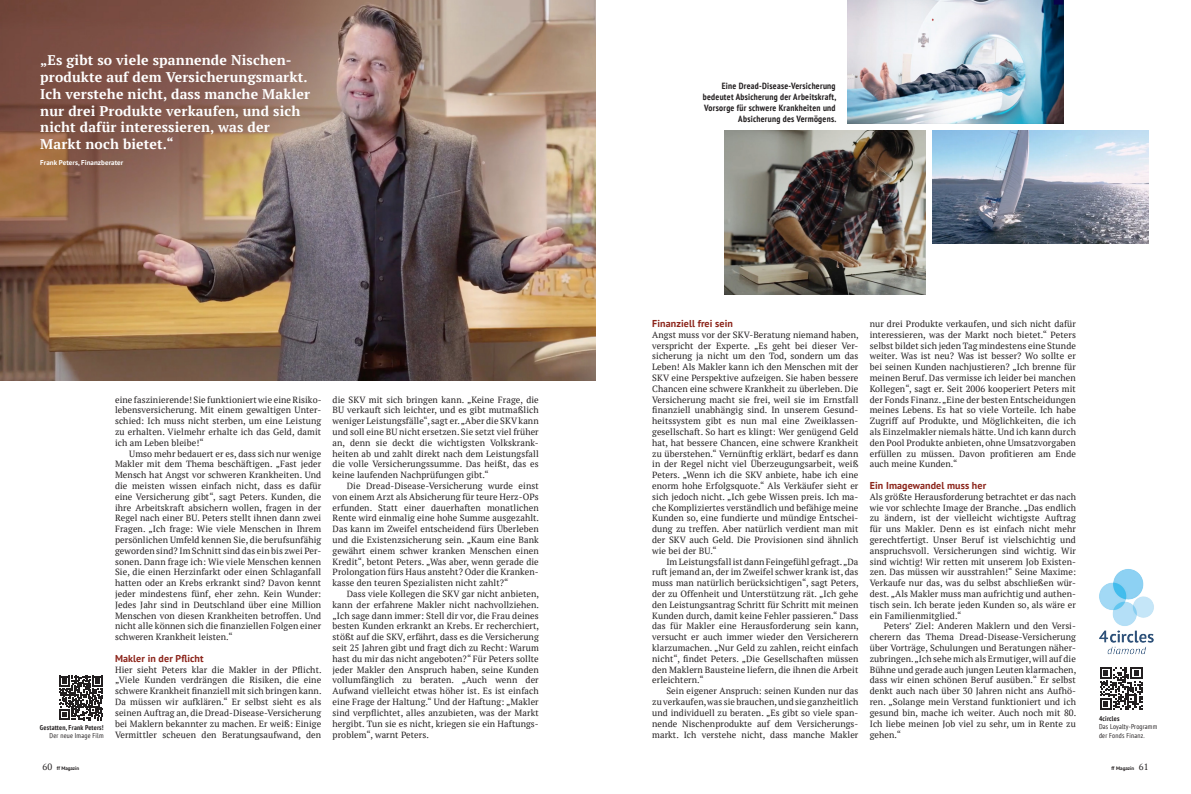
<style>
.page{position:relative;width:1191px;height:794px;background:#fff}
.page>*{position:absolute;margin:0;border:0;box-sizing:border-box;transform-origin:0 0}
.t1{font:700 14px/16.8px "PT Serif";letter-spacing:.01em;color:#fff}
.t2{font:700 10px "PT Sans";letter-spacing:.01em;color:#8c251b}
.t3{font:9px/10.8px "PT Serif";letter-spacing:.01em;color:#231f20;text-align:justify}
.t4{font:700 condensed 9px/10.8px "PT Sans";letter-spacing:.03em;color:#231f20;text-align:right}
.t5{font:condensed 7px/8.4px "PT Sans";letter-spacing:.03em;color:#231f20}
.t6{font:700 condensed 7px "PT Sans";letter-spacing:.03em;color:#231f20}
.t7{font:700 7px "PT Sans";letter-spacing:.01em;color:#fff}
.t8{font:700 5px "PT Sans";color:#231f20}
.s1{font-family:"PT Serif";font-weight:400;font-size:9px}
</style>
<div class="page">
<img style="left:0;top:0;width:595px;height:381px">
<svg style="left:1142px;top:667px;width:1px;height:43px"></svg>
<svg style="left:1100px;top:667px;width:42px;height:43px"></svg>
<img style="left:847px;top:0;width:216px;height:124px">
<img style="left:724px;top:130px;width:201px;height:164px">
<img style="left:932px;top:130px;width:216px;height:114px">
<img style="left:1099px;top:569px;width:55px;height:86px">
<svg style="left:59px;top:676px;width:44px;height:44px"></svg>
<h1 class="t1" style="left:40px;top:52px;width:271px">„Es gibt so viele spannende Nischen&shy;produkte auf dem Versicherungsmarkt.<br>Ich verstehe nicht, dass manche Makler nur drei Produkte verkaufen, und sich nicht dafür interessieren, was der Markt noch bietet.“</h1>
<p class="t7" style="left:40px;top:158px;width:85px">Frank Peters, Finanzberater</p>
<p class="t6" style="left:40px;top:723px;width:65px">Gestatten, Frank Peters!</p>
<p class="t5" style="left:50px;top:731px;width:56px">Der neue Image Film</p>
<p class="t3" style="left:115px;top:394px;width:208px">eine faszinierende! Sie funktioniert wie eine Risiko&shy;lebensversicherung. Mit einem gewaltigen Unter&shy;schied: Ich muss nicht sterben, um eine Leistung zu erhalten. Vielmehr erhalte ich das Geld, damit ich am Leben bleibe!“</p>
<p class="t3" style="left:115px;top:448px;width:208px;text-indent:14px">Umso mehr bedauert er es, dass sich nur wenige Makler mit dem Thema beschäftigen. „Fast jeder Mensch hat Angst vor schweren Krankheiten. Und die meisten wissen einfach nicht, dass es dafür eine Versicherung gibt“, sagt Peters. Kunden, die ihre Arbeitskraft absichern wollen, fragen in der Regel nach einer BU. Peters stellt ihnen dann zwei Fragen. „Ich frage: Wie viele Menschen in Ihrem persönlichen Umfeld kennen Sie, die berufsunfähig geworden sind? Im Schnitt sind das ein bis zwei Per&shy;sonen. Dann frage ich: Wie viele Menschen kennen Sie, die einen Herzinfarkt oder einen Schlaganfall hatten oder an Krebs erkrankt sind? Davon kennt jeder mindestens fünf, eher zehn. Kein Wunder:<br>Jedes Jahr sind in Deutschland über eine Million Menschen von diesen Krankheiten betroffen. Und nicht alle können sich die finanziellen Folgen einer schweren Krankheit leisten.“</p>
<p class="t2" style="left:115px;top:651px;width:90px">Makler in der Pflicht</p>
<p class="t3" style="left:115px;top:664px;width:208px">Hier sieht Peters klar die Makler in der Pflicht. „Viele Kunden verdrängen die Risiken, die eine schwere Krankheit finanziell mit sich bringen kann.<br>Da müssen wir aufklären.“ Er selbst sieht es als seinen Auftrag an, die Dread-Disease-Versicherung bei Maklern bekannter zu machen. Er weiß: Einige Vermittler scheuen den Beratungsaufwand, den</p>
<p class="t3" style="left:332px;top:394px;width:208px">die SKV mit sich bringen kann. „Keine Frage, die BU verkauft sich leichter, und es gibt mutmaßlich weniger Leistungsfälle“, sagt er. „Aber die SKV kann und soll eine BU nicht ersetzen. Sie setzt viel früher an, denn sie deckt die wichtigsten Volkskrank&shy;heiten ab und zahlt direkt nach dem Leistungsfall die volle Versicherungssumme. Das heißt, das es keine laufenden Nachprüfungen gibt.“</p>
<p class="t3" style="left:332px;top:480px;width:208px;text-indent:14px">Die Dread-Disease-Versicherung wurde einst von einem Arzt als Absicherung für teure Herz-OPs erfunden. Statt einer dauerhaften monatlichen Rente wird einmalig eine hohe Summe ausgezahlt.<br>Das kann im Zweifel entscheidend fürs Überleben und die Existenzsicherung sein. „Kaum eine Bank gewährt einem schwer kranken Menschen einen Kredit“, betont Peters. „Was aber, wenn gerade die Prolongation fürs Haus ansteht? Oder die Kranken&shy;kasse den teuren Spezialisten nicht zahlt?“</p>
<p class="t3" style="left:332px;top:588px;width:208px;text-indent:14px">Dass viele Kollegen die SKV gar nicht anbieten, kann der erfahrene Makler nicht nachvollziehen. „Ich sage dann immer: Stell dir vor, die Frau deines besten Kunden erkrankt an Krebs. Er recherchiert, stößt auf die SKV, erfährt, dass es die Versicherung seit 25 Jahren gibt und fragt dich zu Recht: Warum hast du mir das nicht angeboten?“ Für Peters sollte jeder Makler den Anspruch haben, seine Kunden vollumfänglich zu beraten. „Auch wenn der Aufwand vielleicht etwas höher ist. Es ist einfach eine Frage der Haltung.“ Und der Haftung: „Makler sind verpflichtet, alles anzubieten, was der Markt hergibt. Tun sie es nicht, kriegen sie ein Haftungs&shy;problem“, warnt Peters.</p>
<p class="t4" style="left:703px;top:80px;width:135px">Eine Dread-Disease-Versicherung bedeutet Absicherung der Arbeitskraft, Vorsorge für schwere Krankheiten und Absicherung des Vermögens.</p>
<p class="t2" style="left:652px;top:317px;width:82px">Finanziell frei sein</p>
<p class="t3" style="left:652px;top:329px;width:208px">Angst muss vor der SKV-Beratung niemand haben, verspricht der Experte. „Es geht bei dieser Ver&shy;sicherung ja nicht um den Tod, sondern um das Leben! Als Makler kann ich den Menschen mit der SKV eine Perspektive aufzeigen. Sie haben bessere Chancen eine schwere Krankheit zu überleben. Die Versicherung macht sie frei, weil sie im Ernstfall finanziell unabhängig sind. In unserem Gesund&shy;heitssystem gibt es nun mal eine Zweiklassen&shy;gesellschaft. So hart es klingt: Wer genügend Geld hat, hat bessere Chancen, eine schwere Krankheit zu überstehen.“ Vernünftig erklärt, bedarf es dann in der Regel nicht viel Überzeugungsarbeit, weiß Peters. „Wenn ich die SKV anbiete, habe ich eine enorm hohe Erfolgsquote.“ Als Verkäufer sieht er sich jedoch nicht. „Ich gebe Wissen preis. Ich ma&shy;che Kompliziertes verständlich und befähige meine Kunden so, eine fundierte und mündige Entschei&shy;dung zu treffen. Aber natürlich verdient man mit der SKV auch Geld. Die Provisionen sind ähnlich wie bei der BU.“</p>
<p class="t3" style="left:652px;top:556px;width:208px;text-indent:14px">Im Leistungsfall ist dann Feingefühl gefragt. „Da ruft jemand an, der im Zweifel schwer krank ist, das muss man natürlich berücksichtigen“, sagt Peters, der zu Offenheit und Unterstützung rät. „Ich gehe den Leistungsantrag Schritt für Schritt mit meinen Kunden durch, damit keine Fehler passieren.“ Dass das für Makler eine Herausforderung sein kann, versucht er auch immer wieder den Versicherern klarzumachen. „Nur Geld zu zahlen, reicht einfach nicht“, findet Peters. „Die Gesellschaften müssen den Maklern Bausteine liefern, die ihnen die Arbeit erleichtern.“</p>
<p class="t3" style="left:652px;top:685px;width:208px;text-indent:14px">Sein eigener Anspruch: seinen Kunden nur das zu verkaufen, was sie brauchen, und sie ganzheitlich und individuell zu beraten. „Es gibt so viele span&shy;nende Nischenprodukte auf dem Versicherungs&shy;markt. Ich verstehe nicht, dass manche Makler</p>
<p class="t3" style="left:869px;top:318px;width:208px">nur drei Produkte verkaufen, und sich nicht dafür interessieren, was der Markt noch bietet.“ Peters selbst bildet sich jeden Tag mindestens eine Stunde weiter. Was ist neu? Was ist besser? Wo sollte er bei seinen Kunden nachjustieren? „Ich brenne für meinen Beruf. Das vermisse ich leider bei manchen Kollegen“, sagt er. Seit 2006 kooperiert Peters mit der Fonds Finanz. „Eine der besten Entscheidungen meines Lebens. Es hat so viele Vorteile. Ich habe Zugriff auf Produkte, und Möglichkeiten, die ich als Einzelmakler niemals hätte. Und ich kann durch den Pool Produkte anbieten, ohne Umsatzvorgaben erfüllen zu müssen. Davon profitieren am Ende auch meine Kunden.“</p>
<p class="t2" style="left:869px;top:479px;width:118px">Ein Imagewandel muss her</p>
<p class="t3" style="left:869px;top:491px;width:208px">Als größte Herausforderung betrachtet er das nach wie vor schlechte Image der Branche. „Das endlich zu ändern, ist der vielleicht wichtigste Auftrag für uns Makler. Denn es ist einfach nicht mehr gerechtfertigt. Unser Beruf ist vielschichtig und anspruchsvoll. Versicherungen sind wichtig. Wir sind wichtig! Wir retten mit unserem Job Existen&shy;zen. Das müssen wir ausstrahlen!“ Seine Maxime:<br>Verkaufe nur das, was du selbst abschließen wür&shy;dest. „Als Makler muss man aufrichtig und authen&shy;tisch sein. Ich berate jeden Kunden so, als wäre er ein Familienmitglied.“</p>
<p class="t3" style="left:869px;top:621px;width:208px;text-indent:14px">Peters’ Ziel: Anderen Maklern und den Versi&shy;cherern das Thema Dread-Disease-Versicherung über Vorträge, Schulungen und Beratungen näher&shy;zubringen. „Ich sehe mich als Ermutiger, will auf die Bühne und gerade auch jungen Leuten klarmachen, dass wir einen schönen Beruf ausüben.“ Er selbst denkt auch nach über 30 Jahren nicht ans Aufhö&shy;ren. „Solange mein Verstand funktioniert und ich gesund bin, mache ich weiter. Auch noch mit 80.<br>Ich liebe meinen Job viel zu sehr, um in Rente zu gehen.“</p>
<p class="t6" style="left:1099px;top:713px;width:22px">4circles</p>
<p class="t5" style="left:1099px;top:722px;width:60px">Das Loyalty-Programm der Fonds Finanz.</p>
<p class="t8" style="left:43px;top:765px;width:38px"><span class="s1">60</span> ff Magazin</p>
<p class="t8" style="left:1111px;top:765px;width:39px">ff Magazin <span class="s1">61</span></p>
</div>
